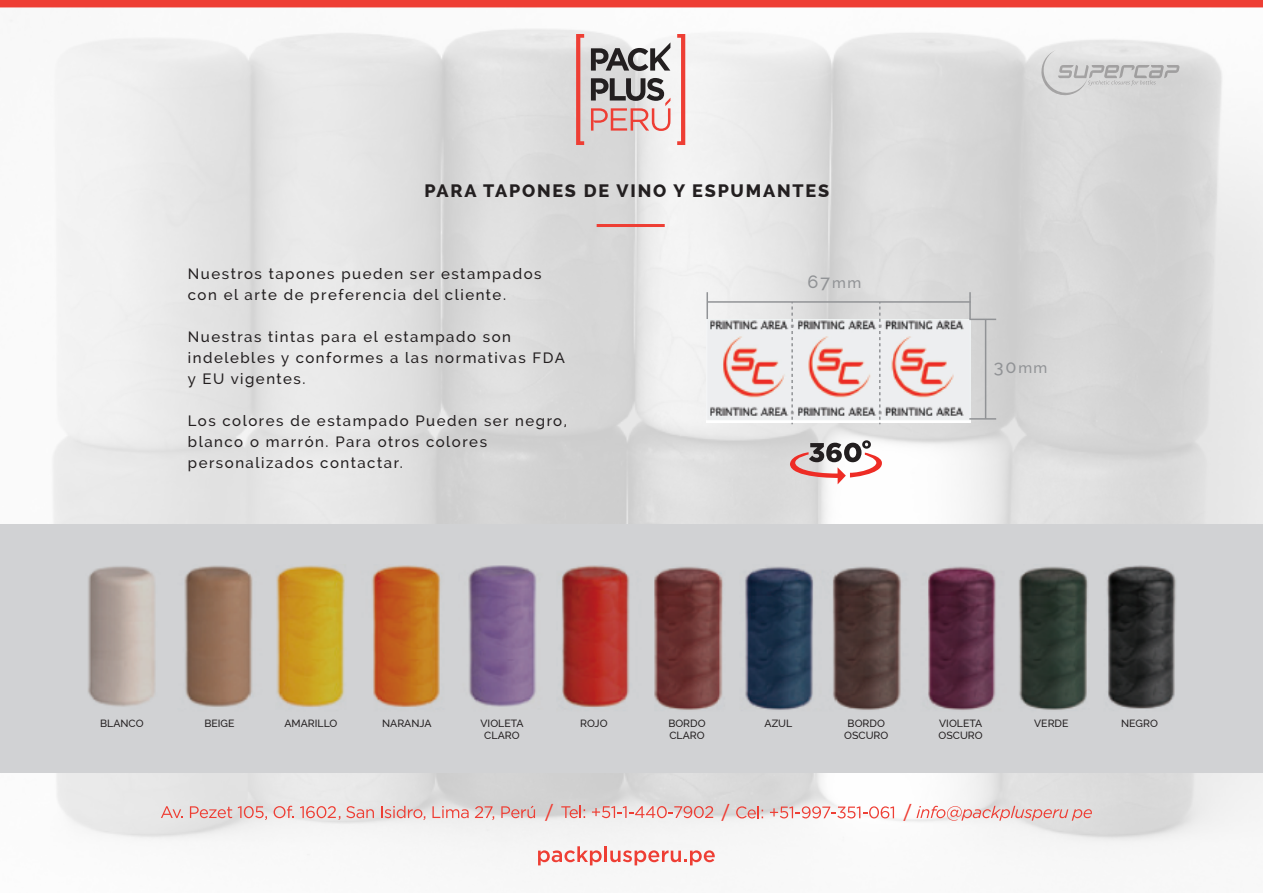
<style>
.page{position:relative;width:1263px;height:893px;background:#fff}
.page>*{position:absolute;margin:0;border:0;box-sizing:border-box;transform-origin:0 0}
.t1{font:23.4px "Myriad Pro";color:#ee3e34}
.t2{font:800 18px "Raleway";letter-spacing:.1em;color:#231f20}
.t3{font:500 18px "Raleway";color:#919396}
.t4{font:500 15px/21px "Raleway";letter-spacing:.1em;color:#231f20}
.t5{font:500 10.5px/12px "Raleway";color:#231f20;text-align:center}
.s1{font-size:15px}
</style>
<div class="page">
<img style="left:0;top:7px;width:1263px;height:859px">
<div style="left:0;top:524px;width:1263px;height:249px;background:#d1d2d4"></div>
<svg style="left:576px;top:34px;width:8px;height:111px"></svg>
<svg style="left:677px;top:34px;width:8px;height:111px"></svg>
<svg style="left:591px;top:78px;width:79px;height:53px;background:#bba2a1"></svg>
<svg style="left:591px;top:42px;width:79px;height:29px"></svg>
<svg style="left:1041px;top:50px;width:138px;height:45px;background:#d3d3d3"></svg>
<svg style="left:538px;top:846px;width:64px;height:19px"></svg>
<hr style="left:604px;top:846px;width:3px;height:16px;background:#ee3e34">
<svg style="left:610px;top:850px;width:105px;height:15px"></svg>
<svg style="left:561px;top:806px;width:24px;height:12px"></svg>
<svg style="left:592px;top:806px;width:121px;height:12px"></svg>
<svg style="left:736px;top:806px;width:27px;height:12px"></svg>
<svg style="left:770px;top:806px;width:124px;height:12px"></svg>
<svg style="left:916px;top:806px;width:176px;height:15px"></svg>
<svg style="left:161px;top:806px;width:22px;height:12px"></svg>
<svg style="left:190px;top:806px;width:42px;height:12px"></svg>
<svg style="left:238px;top:806px;width:29px;height:14px"></svg>
<svg style="left:274px;top:806px;width:20px;height:12px"></svg>
<svg style="left:346px;top:806px;width:28px;height:12px"></svg>
<svg style="left:381px;top:806px;width:44px;height:14px"></svg>
<svg style="left:432px;top:806px;width:37px;height:12px"></svg>
<svg style="left:475px;top:806px;width:19px;height:14px"></svg>
<svg style="left:501px;top:806px;width:34px;height:12px"></svg>
<svg style="left:300px;top:806px;width:40px;height:14px"></svg>
<hr style="left:597px;top:224px;width:68px;height:3px;background:#ee3e34">
<div style="left:0;top:0;width:1263px;height:7px;background:#ee3e34"></div>
<img style="left:706px;top:319px;width:265px;height:104px">
<svg style="left:791px;top:303px;width:2px;height:121px"></svg>
<svg style="left:879px;top:303px;width:1px;height:121px"></svg>
<hr style="left:706px;top:292px;width:2px;height:27px;background:#919396">
<svg style="left:969px;top:319px;width:27px;height:1px"></svg>
<hr style="left:969px;top:418px;width:27px;height:2px;background:#919396">
<hr style="left:707px;top:301px;width:264px;height:2px;background:#919396">
<hr style="left:985px;top:319px;width:1px;height:100px;background:#919396">
<hr style="left:969px;top:292px;width:2px;height:27px;background:#919396">
<svg style="left:790px;top:440px;width:92px;height:44px"></svg>
<img style="left:88px;top:565px;width:1088px;height:145px">
<p class="t2" style="left:424px;top:180px;width:406px">PARA TAPONES DE VINO Y ESPUMANTES</p>
<p class="t4" style="left:188px;top:264px;width:355px">Nuestros tapones pueden ser estampados con el arte de preferencia del cliente.</p>
<p class="t4" style="left:188px;top:327px;width:378px">Nuestras tintas para el estampado son indelebles y conformes a las normativas FDA y EU vigentes.</p>
<p class="t4" style="left:188px;top:411px;width:381px">Los colores de estampado Pueden ser negro, blanco o marrón. Para otros colores personalizados contactar.</p>
<p class="t3" style="left:807px;top:271px;width:55px">67<span class="s1">mm</span></p>
<p class="t3" style="left:994px;top:356px;width:55px">30<span class="s1">mm</span></p>
<p class="t5" style="left:100px;top:717px;width:45px">BLANCO</p>
<p class="t5" style="left:204px;top:717px;width:32px">BEIGE</p>
<p class="t5" style="left:284px;top:717px;width:54px">AMARILLO</p>
<p class="t5" style="left:382px;top:717px;width:51px">NARANJA</p>
<p class="t5" style="left:480px;top:717px;width:45px">VIOLETA<br>CLARO</p>
<p class="t5" style="left:668px;top:717px;width:39px;text-align:left">BORDO<br>CLARO</p>
<p class="t5" style="left:764px;top:717px;width:29px">AZUL</p>
<p class="t5" style="left:844px;top:717px;width:46px">BORDO<br>OSCURO</p>
<p class="t5" style="left:938px;top:717px;width:46px;text-align:left">VIOLETA<br>OSCURO</p>
<p class="t5" style="left:580px;top:717px;width:29px">ROJO</p>
<p class="t5" style="left:1034px;top:717px;width:36px">VERDE</p>
<p class="t5" style="left:1121px;top:717px;width:38px">NEGRO</p>
<h1 class="t1" style="left:545px;top:798px;width:10px">/</h1>
<h1 class="t1" style="left:721px;top:798px;width:10px">/</h1>
<h1 class="t1" style="left:903px;top:798px;width:10px">/</h1>
</div>
